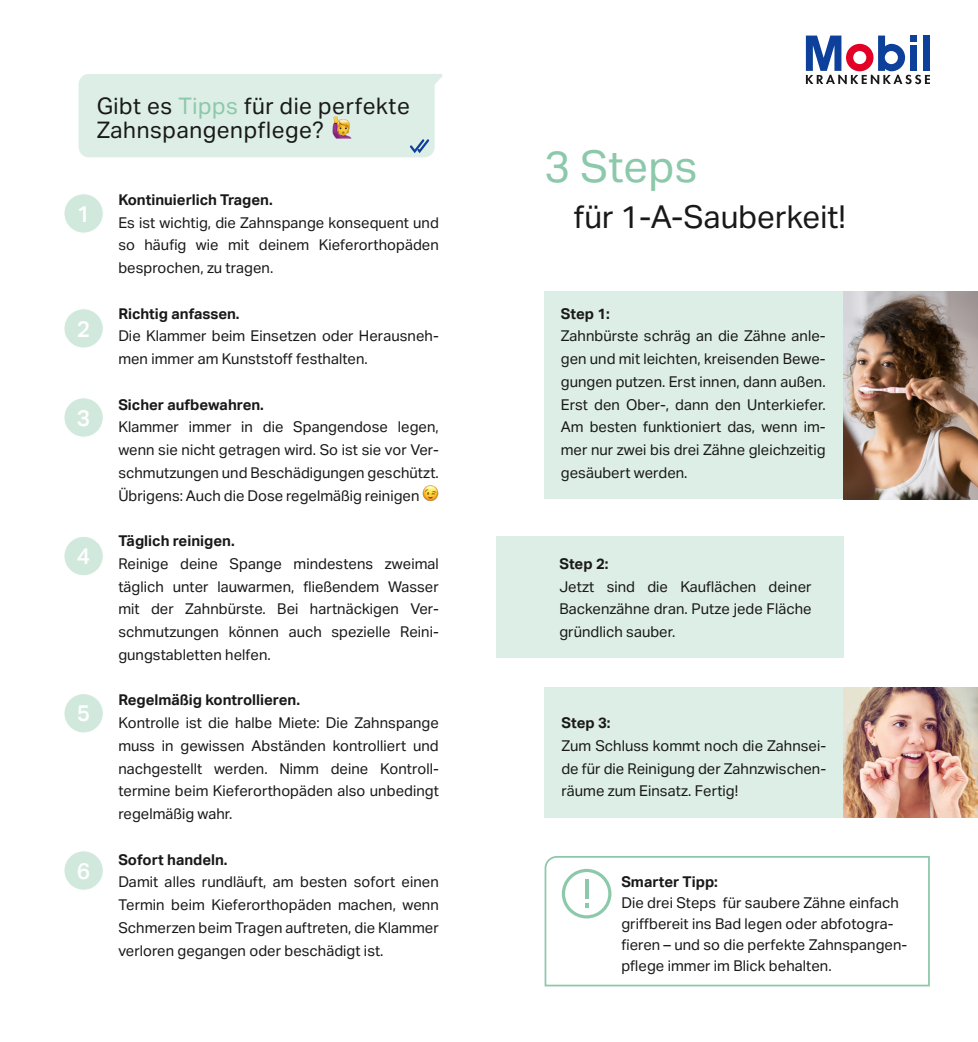
<style>
.page{position:relative;width:978px;height:1042px;background:#fff}
.page>*{position:absolute;margin:0;border:0;box-sizing:border-box;transform-origin:0 0}
.t1{font:43.75px "Aktiv Grotesk";color:#8cc8aa}
.t2{font:31.5px "Aktiv Grotesk";color:#191919}
.t3{font:22.75px/24.5px "Aktiv Grotesk";letter-spacing:.02em;color:#191919}
.t4{font:500 22.75px "Aktiv Grotesk";color:#fff}
.t5{font:14.88px/22.8px "Aktiv Grotesk";color:#191919;text-align:justify}
.t6{font:700 14.88px "Aktiv Grotesk";color:#191919}
.s1{color:#8cc8aa}
</style>
<div class="page">
<img style="left:422px;top:485px;width:17px;height:15px">
<div style="left:78px;top:74px;width:365px;height:83px;background:#ddeee6"></div>
<img style="left:330px;top:116px;width:23px;height:22px">
<div style="left:64px;top:194px;width:39px;height:39px;background:#d1e9dd;border-radius:50%"></div>
<div style="left:63px;top:193px;width:41px;height:40px;border:1px solid #fff;border-radius:50%"></div>
<div style="left:64px;top:309px;width:39px;height:39px;background:#d1e9dd;border-radius:50%"></div>
<div style="left:63px;top:308px;width:41px;height:40px;border:1px solid #fff;border-radius:50%"></div>
<div style="left:64px;top:398px;width:39px;height:39px;background:#d1e9dd;border-radius:50%"></div>
<div style="left:63px;top:397px;width:41px;height:40px;border:1px solid #fff;border-radius:50%"></div>
<div style="left:64px;top:536px;width:39px;height:40px;background:#d1e9dd;border-radius:50%"></div>
<div style="left:63px;top:536px;width:41px;height:40px;border:1px solid #fff;border-radius:50%"></div>
<div style="left:64px;top:693px;width:39px;height:40px;background:#d1e9dd;border-radius:50%"></div>
<div style="left:63px;top:693px;width:41px;height:40px;border:1px solid #fff;border-radius:50%"></div>
<div style="left:64px;top:851px;width:39px;height:39px;background:#d1e9dd;border-radius:50%"></div>
<div style="left:63px;top:850px;width:41px;height:40px;border:1px solid #fff;border-radius:50%"></div>
<div style="left:544px;top:291px;width:306px;height:208px;background:#ddeee6"></div>
<div style="left:496px;top:536px;width:347px;height:121px;background:#ddeee6"></div>
<div style="left:544px;top:687px;width:299px;height:131px;background:#ddeee6"></div>
<img style="left:843px;top:291px;width:134px;height:208px">
<img style="left:843px;top:687px;width:134px;height:131px">
<svg style="left:805px;top:36px;width:124px;height:48px"></svg>
<svg style="left:544px;top:856px;width:386px;height:131px"></svg>
<svg style="left:561px;top:869px;width:50px;height:49px"></svg>
<h3 class="t3" style="left:97px;top:94px;width:314px">Gibt es <span class="s1">Tipps</span> für die perfekte<br>Zahnspangenpflege?</h3>
<h3 class="t4" style="left:77px;top:200px;width:15px">1</h3>
<h3 class="t4" style="left:77px;top:315px;width:15px">2</h3>
<h3 class="t4" style="left:77px;top:404px;width:15px">3</h3>
<h3 class="t4" style="left:77px;top:542px;width:15px">4</h3>
<h3 class="t4" style="left:77px;top:699px;width:15px">5</h3>
<h3 class="t4" style="left:77px;top:857px;width:15px">6</h3>
<p class="t6" style="left:118px;top:190px;width:156px">Kontinuierlich Tragen.</p>
<p class="t5" style="left:118px;top:211px;width:322px">Es ist wichtig, die Zahnspange konsequent und so häufig wie mit deinem Kieferorthopäden besprochen, zu tragen.</p>
<p class="t6" style="left:118px;top:304px;width:123px">Richtig anfassen.</p>
<p class="t5" style="left:118px;top:325px;width:322px">Die Klammer beim Einsetzen oder Herausneh&shy;men immer am Kunststoff festhalten.</p>
<p class="t6" style="left:118px;top:395px;width:147px">Sicher aufbewahren.</p>
<p class="t5" style="left:118px;top:416px;width:322px">Klammer immer in die Spangendose legen, wenn sie nicht getragen wird. So ist sie vor Ver&shy;schmutzungen und Beschädigungen geschützt.<br>Übrigens: Auch die Dose regelmäßig reinigen</p>
<p class="t6" style="left:118px;top:531px;width:118px">Täglich reinigen.</p>
<p class="t5" style="left:118px;top:552px;width:322px">Reinige deine Spange mindestens zweimal täglich unter lauwarmen, fließendem Wasser mit der Zahnbürste. Bei hartnäckigen Ver&shy;schmutzungen können auch spezielle Reini&shy;gungstabletten helfen.</p>
<p class="t6" style="left:118px;top:691px;width:183px">Regelmäßig kontrollieren.</p>
<p class="t5" style="left:118px;top:711px;width:322px">Kontrolle ist die halbe Miete: Die Zahnspange muss in gewissen Abständen kontrolliert und nachgestellt werden. Nimm deine Kontroll&shy;termine beim Kieferorthopäden also unbedingt regelmäßig wahr.</p>
<p class="t6" style="left:118px;top:850px;width:111px">Sofort handeln.</p>
<p class="t5" style="left:118px;top:871px;width:322px">Damit alles rundläuft, am besten sofort einen Termin beim Kieferorthopäden machen, wenn Schmerzen beim Tragen auftreten, die Klammer verloren gegangen oder beschädigt ist.</p>
<h1 class="t1" style="left:544px;top:141px;width:154px">3 Steps</h1>
<h2 class="t2" style="left:573px;top:198px;width:273px">für 1-A-Sauberkeit!</h2>
<p class="t6" style="left:560px;top:304px;width:51px">Step 1:</p>
<p class="t5" style="left:560px;top:325px;width:266px">Zahnbürste schräg an die Zähne anle&shy;gen und mit leichten, kreisenden Bewe&shy;gungen putzen. Erst innen, dann außen.<br>Erst den Ober-, dann den Unterkiefer.<br>Am besten funktioniert das, wenn im&shy;mer nur zwei bis drei Zähne gleichzeitig gesäubert werden.</p>
<p class="t6" style="left:559px;top:554px;width:51px">Step 2:</p>
<p class="t5" style="left:559px;top:575px;width:254px">Jetzt sind die Kauflächen deiner Backenzähne dran. Putze jede Fläche gründlich sauber.</p>
<p class="t6" style="left:561px;top:713px;width:51px">Step 3:</p>
<p class="t5" style="left:561px;top:734px;width:266px">Zum Schluss kommt noch die Zahnsei&shy;de für die Reinigung der Zahnzwischen&shy;räume zum Einsatz. Fertig!</p>
<p class="t6" style="left:621px;top:873px;width:98px">Smarter Tipp:</p>
<p class="t5" style="left:621px;top:893px;width:287px;line-height:20.8px;text-align:left">Die drei Steps für saubere Zähne einfach griffbereit ins Bad legen oder abfotogra&shy;fieren – und so die perfekte Zahnspangen&shy;pflege immer im Blick behalten.</p>
</div>
